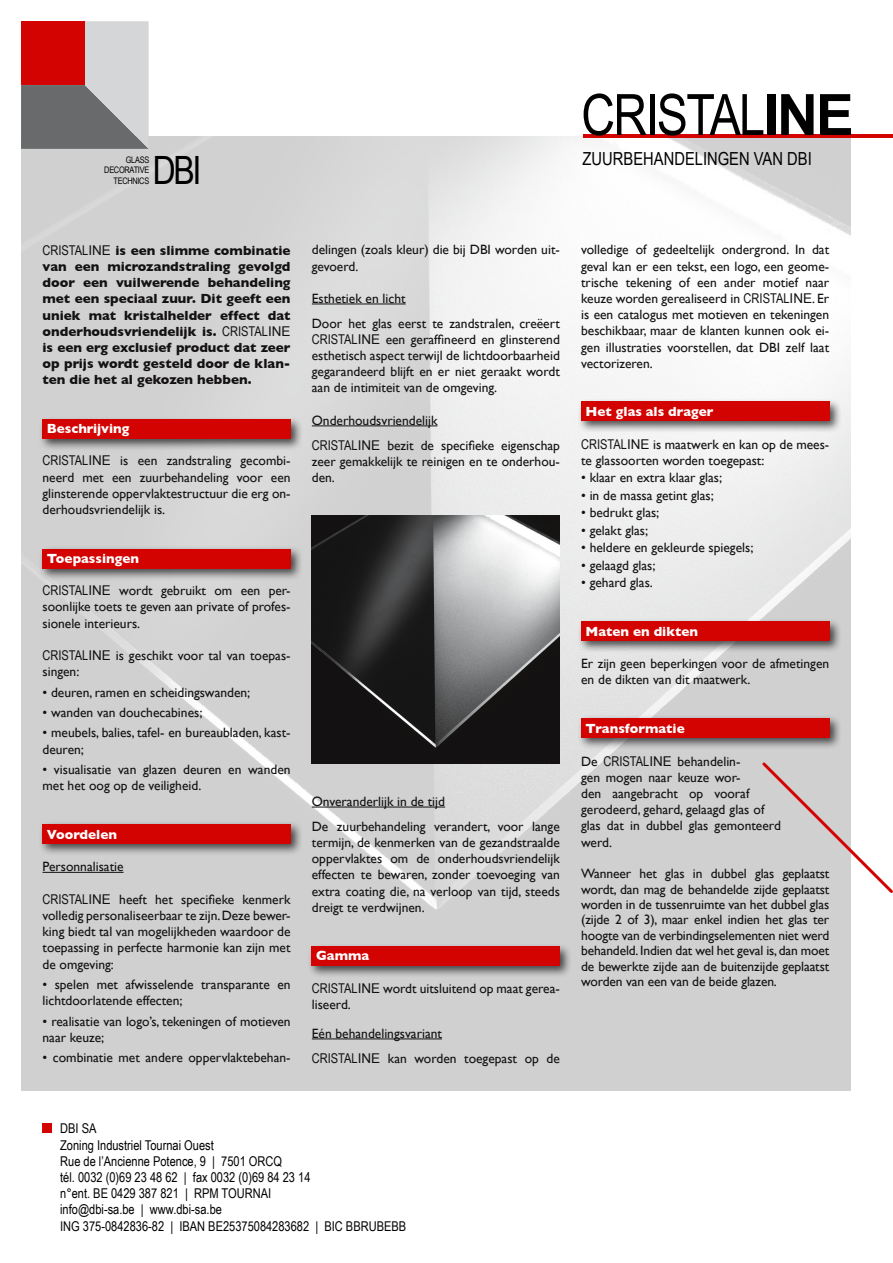
<style>
.page{position:relative;width:893px;height:1263px;background:#fff}
.page>*{position:absolute;margin:0;border:0;box-sizing:border-box;transform-origin:0 0}
.t1{font:57px "Arial Narrow";letter-spacing:-.03em;color:#000}
.t2{font:39px "Arial Narrow";color:#000}
.t3{font:18px "Arial Narrow";color:#000}
.t4{font:13.5px/16.2px "Gill Sans";color:#131111}
.t5{font:700 13.5px/16.2px "Gill Sans";color:#131111;text-align:justify}
.t6{font:13.5px/16.2px "Arial Narrow";color:#000}
.t7{font:700 13.5px "Gill Sans";color:#fff}
.t8{font:9px/10.5px "Arial Narrow";letter-spacing:-.03em;color:#000;text-align:right}
.s1{font-family:"Arial";font-weight:700}
.s2{font-family:"Arial Narrow";font-weight:400}
.s3{font-family:"Arial";font-weight:400}
.s4{font-family:"Arial Narrow"}
.s5{font-family:"Arial"}
</style>
<div class="page">
<img style="left:21px;top:136px;width:829px;height:955px">
<div style="left:38px;top:416px;width:271px;height:41px;background:#131111;opacity:.75"></div>
<div style="left:42px;top:420px;width:248px;height:19px;background:#d20300"></div>
<div style="left:38px;top:545px;width:271px;height:42px;background:#131111;opacity:.75"></div>
<div style="left:42px;top:549px;width:248px;height:20px;background:#d20300"></div>
<div style="left:38px;top:820px;width:271px;height:42px;background:#131111;opacity:.75"></div>
<div style="left:42px;top:824px;width:248px;height:19px;background:#d20300"></div>
<div style="left:577px;top:715px;width:271px;height:41px;background:#131111;opacity:.75"></div>
<div style="left:581px;top:719px;width:248px;height:19px;background:#d20300"></div>
<div style="left:577px;top:398px;width:271px;height:41px;background:#131111;opacity:.75"></div>
<div style="left:581px;top:402px;width:248px;height:19px;background:#d20300"></div>
<div style="left:307px;top:943px;width:271px;height:41px;background:#131111;opacity:.75"></div>
<div style="left:311px;top:947px;width:248px;height:19px;background:#d20300"></div>
<div style="left:577px;top:618px;width:271px;height:41px;background:#131111;opacity:.75"></div>
<div style="left:581px;top:622px;width:248px;height:19px;background:#d20300"></div>
<hr style="left:43px;top:872px;width:81px;height:1px;background:#131111">
<hr style="left:312px;top:304px;width:94px;height:1px;background:#131111">
<hr style="left:312px;top:426px;width:126px;height:1px;background:#131111">
<hr style="left:312px;top:807px;width:133px;height:1px;background:#131111">
<hr style="left:312px;top:1038px;width:130px;height:1px;background:#131111">
<img style="left:311px;top:515px;width:248px;height:248px">
<svg style="left:21px;top:21px;width:128px;height:128px;background:#9fa0a1"></svg>
<div style="left:21px;top:21px;width:64px;height:64px;background:#d20300"></div>
<div style="left:43px;top:1123px;width:9px;height:10px;background:#d20300"></div>
<svg style="left:760px;top:760px;width:133px;height:136px"></svg>
<hr style="left:584px;top:134px;width:309px;height:4px;background:#d20300">
<h1 class="t1" style="left:581px;top:73px;width:274px">CRISTAL<span class="s1">INE</span></h1>
<p class="t8" style="left:126px;top:154px;width:25px">GLASS</p>
<h3 class="t3" style="left:582px;top:146px;width:231px">ZUURBEHANDELINGEN VAN DBI</h3>
<p class="t8" style="left:104px;top:165px;width:47px">DECORATIVE<br>TECHNICS</p>
<h2 class="t2" style="left:153px;top:142px;width:50px">DBI</h2>
<p class="t5" style="left:43px;top:242px;width:250px"><span class="s2">CRISTAL</span><span class="s3">INE</span> is een slimme combinatie van een microzandstraling gevolgd door een vuilwerende behandeling met een speciaal zuur. Dit geeft een uniek mat kristalhelder effect dat onderhoudsvriendelijk is. <span class="s2">CRISTAL</span><span class="s3">INE </span>is een erg exclusief product dat zeer op prijs wordt gesteld door de klan&shy;ten die het al gekozen hebben.</p>
<p class="t7" style="left:47px;top:421px;width:84px">Beschrijving</p>
<p class="t4" style="left:43px;top:453px;width:250px;text-align:justify"><span class="s4">CRISTAL</span><span class="s5">INE</span> is een zandstraling gecombi&shy;neerd met een zuurbehandeling voor een glinsterende oppervlaktestructuur die erg on&shy;derhoudsvriendelijk is.</p>
<p class="t7" style="left:47px;top:550px;width:94px">Toepassingen</p>
<p class="t4" style="left:43px;top:582px;width:250px;text-align:justify"><span class="s4">CRISTAL</span><span class="s5">INE</span> wordt gebruikt om een per&shy;soonlijke toets te geven aan private of profes&shy;sionele interieurs.</p>
<p class="t4" style="left:43px;top:647px;width:250px"><span class="s4">CRISTAL</span><span class="s5">INE</span> is geschikt voor tal van toepas&shy;singen:</p>
<p class="t4" style="left:43px;top:684px;width:209px">• deuren, ramen en scheidingswanden;</p>
<p class="t4" style="left:43px;top:704px;width:161px">• wanden van douchecabines;</p>
<p class="t4" style="left:43px;top:725px;width:250px">• meubels, balies, tafel- en bureaubladen, kast&shy;deuren;</p>
<p class="t4" style="left:43px;top:761px;width:250px">• visualisatie van glazen deuren en wanden met het oog op de veiligheid.</p>
<p class="t7" style="left:47px;top:826px;width:72px">Voordelen</p>
<p class="t4" style="left:43px;top:858px;width:83px">Personnalisatie</p>
<p class="t4" style="left:43px;top:891px;width:250px;text-align:justify"><span class="s4">CRISTAL</span><span class="s5">INE</span> heeft het specifieke kenmerk volledig personaliseerbaar te zijn. Deze bewer&shy;king biedt tal van mogelijkheden waardoor de toepassing in perfecte harmonie kan zijn met de omgeving:</p>
<p class="t4" style="left:43px;top:976px;width:250px">• spelen met afwisselende transparante en lichtdoorlatende effecten;</p>
<p class="t4" style="left:43px;top:1013px;width:250px">• realisatie van logo’s, tekeningen of motieven naar keuze;</p>
<p class="t4" style="left:43px;top:1049px;width:250px">• combinatie met andere oppervlaktebehan-</p>
<p class="t4" style="left:312px;top:242px;width:250px">delingen (zoals kleur) die bij DBI worden uit&shy;gevoerd.</p>
<p class="t4" style="left:312px;top:286px;width:250px;line-height:24.8px">Esthetiek en licht<br>Door het glas eerst te zandstralen, creëert</p>
<p class="t4" style="left:312px;top:331px;width:250px;text-align:justify"><span class="s4">CRISTAL</span><span class="s5">INE</span> een geraffineerd en glinsterend esthetisch aspect terwijl de lichtdoorbaarheid gegarandeerd blijft en er niet geraakt wordt aan de intimiteit van de omgeving.</p>
<p class="t4" style="left:312px;top:408px;width:250px;line-height:24.8px">Onderhoudsvriendelijk<br><span class="s4">CRISTAL</span><span class="s5">INE</span> bezit de specifieke eigenschap</p>
<p class="t4" style="left:312px;top:453px;width:250px">zeer gemakkelijk te reinigen en te onderhou&shy;den.</p>
<p class="t4" style="left:312px;top:789px;width:250px;line-height:24.8px">Onveranderlijk in de tijd<br>De zuurbehandeling verandert, voor lange</p>
<p class="t4" style="left:312px;top:834px;width:250px;text-align:justify">termijn, de kenmerken van de gezandstraalde oppervlaktes om de onderhoudsvriendelijk effecten te bewaren, zonder toevoeging van extra coating die, na verloop van tijd, steeds dreigt te verdwijnen.</p>
<p class="t7" style="left:316px;top:948px;width:55px">Gamma</p>
<p class="t4" style="left:312px;top:980px;width:250px"><span class="s4">CRISTAL</span><span class="s5">INE</span> wordt uitsluitend op maat gerea&shy;liseerd.</p>
<p class="t4" style="left:312px;top:1021px;width:250px;line-height:24.8px">Eén behandelingsvariant<br><span class="s4">CRISTAL</span><span class="s5">INE</span> kan worden toegepast op de</p>
<p class="t4" style="left:581px;top:242px;width:250px;text-align:justify">volledige of gedeeltelijk ondergrond. In dat geval kan er een tekst, een logo, een geome&shy;trische tekening of een ander motief naar keuze worden gerealiseerd in <span class="s4">CRISTAL</span><span class="s5">INE</span>. Er is een catalogus met motieven en tekeningen beschikbaar, maar de klanten kunnen ook ei&shy;gen illustraties voorstellen, dat DBI zelf laat vectorizeren.</p>
<p class="t7" style="left:585px;top:404px;width:130px">Het glas als drager</p>
<p class="t4" style="left:581px;top:436px;width:250px"><span class="s4">CRISTAL</span><span class="s5">INE</span> is maatwerk en kan op de mees&shy;te glassoorten worden toegepast:</p>
<p class="t4" style="left:581px;top:470px;width:142px">• klaar en extra klaar glas;</p>
<p class="t4" style="left:581px;top:487px;width:134px">• in de massa getint glas;</p>
<p class="t4" style="left:581px;top:505px;width:80px">• bedrukt glas;</p>
<p class="t4" style="left:581px;top:522px;width:68px">• gelakt glas;</p>
<p class="t4" style="left:581px;top:539px;width:174px">• heldere en gekleurde spiegels;</p>
<p class="t4" style="left:581px;top:557px;width:76px">• gelaagd glas;</p>
<p class="t4" style="left:581px;top:574px;width:73px">• gehard glas.</p>
<p class="t7" style="left:585px;top:623px;width:114px">Maten en dikten</p>
<p class="t4" style="left:581px;top:655px;width:250px">Er zijn geen beperkingen voor de afmetingen en de dikten van dit maatwerk.</p>
<p class="t7" style="left:585px;top:721px;width:101px">Transformatie</p>
<p class="t4" style="left:581px;top:753px;width:201px">De <span class="s4">CRISTAL</span><span class="s5">INE</span> behandelin-<br>gen mogen naar keuze wor-<br>den aangebracht op vooraf gerodeerd, gehard, gelaagd glas of glas dat in dubbel glas gemonteerd werd.</p>
<p class="t4" style="left:581px;top:866px;width:250px;line-height:15.5px;text-align:justify">Wanneer het glas in dubbel glas geplaatst wordt, dan mag de behandelde zijde geplaatst worden in de tussenruimte van het dubbel glas (zijde 2 of 3), maar enkel indien het glas ter hoogte van de verbindingselementen niet werd behandeld. Indien dat wel het geval is, dan moet de bewerkte zijde aan de buitenzijde geplaatst worden van een van de beide glazen.</p>
<p class="t6" style="left:60px;top:1120px;width:348px">DBI SA<br>Zoning Industriel Tournai Ouest<br>Rue de l’Ancienne Potence, 9 | 7501 ORCQ<br>tél. 0032 (0)69 23 48 62 | fax 0032 (0)69 84 23 14<br>n°ent. BE 0429 387 821 | RPM TOURNAI<br>info@dbi-sa.be | www.dbi-sa.be<br>ING 375-0842836-82 | IBAN BE25375084283682 | BIC BBRUBEBB</p>
</div>
